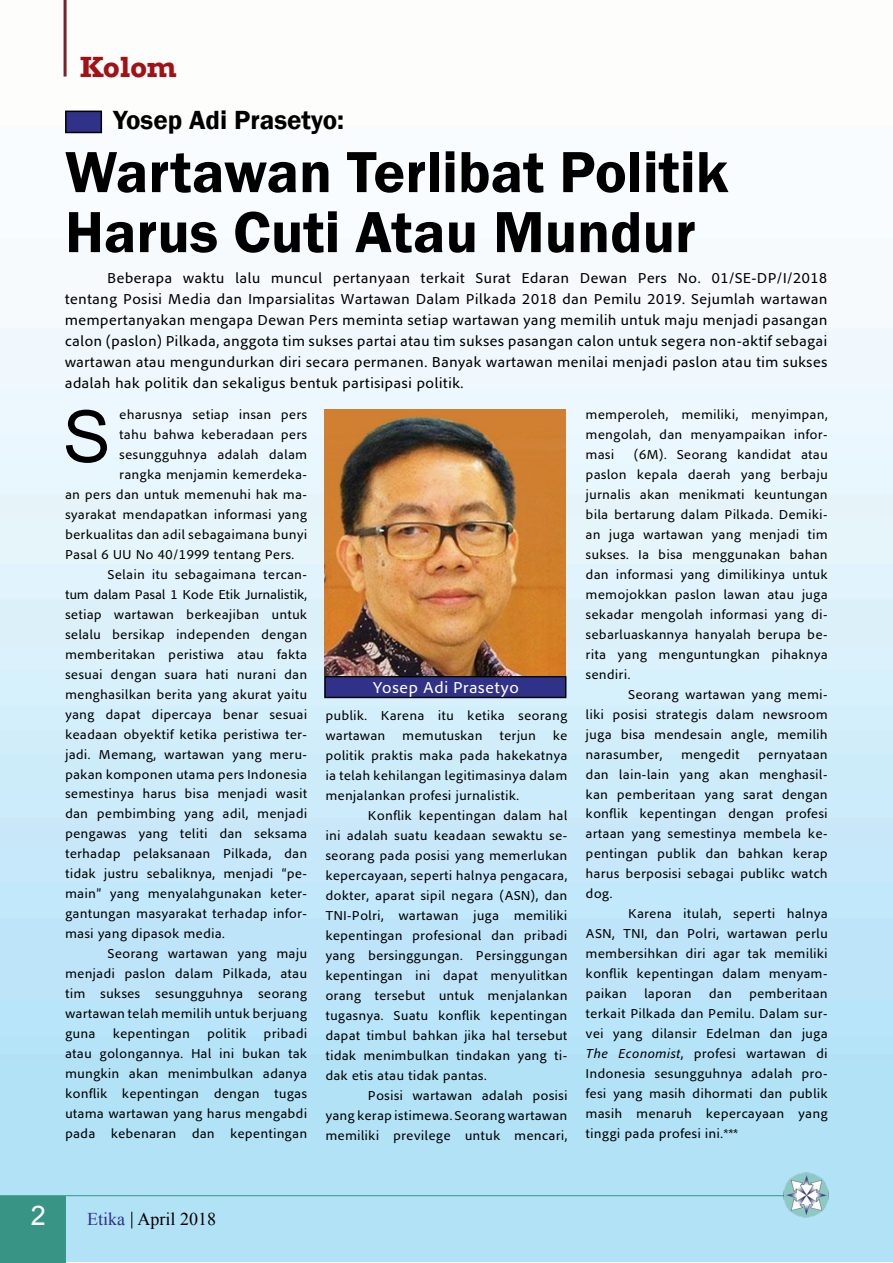
<style>
.page{position:relative;width:893px;height:1263px;background:#fff}
.page>*{position:absolute;margin:0;border:0;box-sizing:border-box;transform-origin:0 0}
.t1{font:72px "Arial";color:#000}
.t2{font:600 60px/60px "Franklin Gothic";color:#000}
.t3{font:700 30px "Rockwell";letter-spacing:-.01em;color:#a11116}
.t4{font:600 27px "Franklin Gothic";color:#000}
.t5{font:27px "Arial";color:#fff}
.t6{font:18px "Times New Roman";color:#000}
.t7{font:16.5px "Adobe Clean UI";color:#fff}
.t8{font:15px/21px "Adobe Clean UI";color:#000;text-align:justify}
.t9{font:13.5px/20px "Adobe Clean UI";color:#000;text-align:justify}
.t10{font:13.5px "Adobe Clean UI";letter-spacing:-.025em;color:#000}
.s1{font-style:italic}
.s2{color:#303188}
</style>
<div class="page">
<img style="left:0;top:0;width:893px;height:1262px">
<div style="left:0;top:1196px;width:66px;height:67px;background:#389586"></div>
<hr style="left:0;top:1195px;width:788px;height:1px;background:#389586">
<svg style="left:131px;top:1212px;width:1px;height:16px"></svg>
<img style="left:784px;top:1173px;width:46px;height:44px">
<hr style="left:64px;top:0;width:3px;height:77px;background:#7a2427">
<div style="left:66px;top:111px;width:35px;height:21px;background:#303188"></div>
<div style="left:65px;top:111px;width:37px;height:22px;border:2px solid #000"></div>
<div style="left:325px;top:677px;width:241px;height:20px;background:#303188"></div>
<div style="left:324px;top:676px;width:242px;height:22px;border:2px solid #000"></div>
<img style="left:325px;top:410px;width:241px;height:265px">
<h3 class="t3" style="left:80px;top:49px;width:98px">Kolom</h3>
<h3 class="t4" style="left:113px;top:104px;width:232px">Yosep Adi Prasetyo:</h3>
<h2 class="t2" style="left:65px;top:143px;width:665px">Wartawan Terlibat Politik<br>Harus Cuti Atau Mundur</h2>
<p class="t8" style="left:65px;top:267px;width:764px;text-indent:43px">Beberapa waktu lalu muncul pertanyaan terkait Surat Edaran Dewan Pers No. 01/SE-DP/I/2018 tentang Posisi Media dan Imparsialitas Wartawan Dalam Pilkada 2018 dan Pemilu 2019. Sejumlah wartawan mempertanyakan mengapa Dewan Pers meminta setiap wartawan yang memilih untuk maju menjadi pasangan calon (paslon) Pilkada, anggota tim sukses partai atau tim sukses pasangan calon untuk segera non-aktif sebagai wartawan atau mengundurkan diri secara permanen. Banyak wartawan menilai menjadi paslon atau tim sukses adalah hak politik dan sekaligus bentuk partisipasi politik.</p>
<p class="t9" style="left:119px;top:405px;width:190px">eharusnya setiap insan pers</p>
<p class="t9" style="left:119px;top:425px;width:190px">tahu bahwa keberadaan pers</p>
<p class="t9" style="left:119px;top:445px;width:190px">sesungguhnya adalah dalam</p>
<p class="t9" style="left:119px;top:464px;width:190px">rangka menjamin kemerdeka-</p>
<p class="t9" style="left:65px;top:484px;width:244px">an pers dan untuk memenuhi hak ma-</p>
<p class="t9" style="left:65px;top:504px;width:244px">syarakat mendapatkan informasi yang</p>
<p class="t9" style="left:65px;top:524px;width:244px">berkualitas dan adil sebagaimana bunyi</p>
<p class="t9" style="left:65px;top:544px;width:231px">Pasal 6 UU No 40/1999 tentang Pers.</p>
<p class="t9" style="left:108px;top:564px;width:201px">Selain itu sebagaimana tercan-</p>
<p class="t10" style="left:65px;top:586px;width:244px">tum dalam Pasal 1 Kode Etik Jurnalistik,</p>
<p class="t9" style="left:65px;top:604px;width:244px">setiap wartawan berkeajiban untuk</p>
<p class="t9" style="left:65px;top:624px;width:244px">selalu bersikap independen dengan</p>
<p class="t9" style="left:65px;top:644px;width:244px">memberitakan peristiwa atau fakta</p>
<p class="t9" style="left:65px;top:664px;width:244px">sesuai dengan suara hati nurani dan</p>
<p class="t9" style="left:65px;top:684px;width:244px">menghasilkan berita yang akurat yaitu</p>
<p class="t9" style="left:65px;top:704px;width:244px">yang dapat dipercaya benar sesuai</p>
<p class="t9" style="left:65px;top:724px;width:244px">keadaan obyektif ketika peristiwa ter-</p>
<p class="t9" style="left:65px;top:744px;width:244px">jadi. Memang, wartawan yang meru-</p>
<p class="t9" style="left:65px;top:764px;width:244px">pakan komponen utama pers Indonesia</p>
<p class="t9" style="left:65px;top:784px;width:244px">semestinya harus bisa menjadi wasit</p>
<p class="t9" style="left:65px;top:804px;width:244px">dan pembimbing yang adil, menjadi</p>
<p class="t9" style="left:65px;top:824px;width:244px">pengawas yang teliti dan seksama</p>
<p class="t9" style="left:65px;top:844px;width:244px">terhadap pelaksanaan Pilkada, dan</p>
<p class="t9" style="left:65px;top:864px;width:244px">tidak justru sebaliknya, menjadi “pe-</p>
<p class="t9" style="left:65px;top:883px;width:244px">main” yang menyalahgunakan keter-</p>
<p class="t9" style="left:65px;top:903px;width:244px">gantungan masyarakat terhadap infor-</p>
<p class="t9" style="left:65px;top:923px;width:162px">masi yang dipasok media.</p>
<p class="t9" style="left:108px;top:943px;width:201px">Seorang wartawan yang maju</p>
<p class="t9" style="left:65px;top:963px;width:244px">menjadi paslon dalam Pilkada, atau</p>
<p class="t9" style="left:65px;top:983px;width:244px">tim sukses sesungguhnya seorang</p>
<p class="t9" style="left:65px;top:1003px;width:244px">wartawan telah memilih untuk berjuang</p>
<p class="t9" style="left:65px;top:1023px;width:32px">guna</p>
<p class="t9" style="left:113px;top:1023px;width:79px">kepentingan</p>
<p class="t9" style="left:207px;top:1023px;width:41px">politik</p>
<h1 class="t1" style="left:63px;top:390px;width:50px">S</h1>
<p class="t9" style="left:65px;top:1023px;width:244px;text-indent:199px">pribadi atau golongannya. Hal ini bukan tak mungkin akan menimbulkan adanya konflik kepentingan dengan tugas utama wartawan yang harus mengabdi pada kebenaran dan kepentingan</p>
<p class="t7" style="left:373px;top:677px;width:148px">Yosep Adi Prasetyo</p>
<p class="t9" style="left:325px;top:706px;width:244px">publik. Karena itu ketika seorang wartawan memutuskan terjun ke politik praktis maka pada hakekatnya ia telah kehilangan legitimasinya dalam menjalankan profesi jurnalistik.</p>
<p class="t9" style="left:325px;top:805px;width:244px;text-indent:43px">Konflik kepentingan dalam hal ini adalah suatu keadaan sewaktu se&shy;seorang pada posisi yang memerlukan kepercayaan, seperti halnya pengacara, dokter, aparat sipil negara (ASN), dan TNI-Polri, wartawan juga memiliki kepentingan profesional dan pribadi yang bersinggungan. Persinggungan kepentingan ini dapat menyulitkan orang tersebut untuk menjalankan tugasnya. Suatu konflik kepentingan dapat timbul bahkan jika hal tersebut tidak menimbulkan tindakan yang ti&shy;dak etis atau tidak pantas.</p>
<p class="t9" style="left:325px;top:1085px;width:244px;text-indent:43px">Posisi wartawan adalah posisi yang kerap istimewa. Seorang wartawan memiliki previlege untuk mencari,</p>
<p class="t9" style="left:586px;top:405px;width:244px">memperoleh, memiliki, menyimpan, mengolah, dan menyampaikan infor&shy;masi</p>
<p class="t9" style="left:586px;top:445px;width:244px;text-indent:48px">(6M). Seorang kandidat atau paslon kepala daerah yang berbaju jurnalis akan menikmati keuntungan bila bertarung dalam Pilkada. Demiki&shy;an juga wartawan yang menjadi tim sukses. Ia bisa menggunakan bahan dan informasi yang dimilikinya untuk memojokkan paslon lawan atau juga sekadar mengolah informasi yang di&shy;sebarluaskannya hanyalah berupa be&shy;rita yang menguntungkan pihaknya sendiri.</p>
<p class="t9" style="left:586px;top:684px;width:244px;text-indent:43px">Seorang wartawan yang memi&shy;liki posisi strategis dalam newsroom juga bisa mendesain angle, memilih narasumber,</p>
<p class="t9" style="left:681px;top:744px;width:60px">mengedit</p>
<p class="t9" style="left:586px;top:744px;width:244px;text-indent:173px">pernyataan dan lain-lain yang akan menghasil&shy;kan pemberitaan yang sarat dengan konflik kepentingan dengan profesi artaan yang semestinya membela ke&shy;pentingan publik dan bahkan kerap harus berposisi sebagai publikc watch dog.</p>
<p class="t9" style="left:586px;top:903px;width:244px;text-indent:43px">Karena itulah, seperti halnya ASN, TNI, dan Polri, wartawan perlu membersihkan diri agar tak memiliki konflik kepentingan dalam menyam&shy;paikan</p>
<p class="t9" style="left:586px;top:983px;width:244px;text-indent:163px">pemberitaan terkait Pilkada dan Pemilu. Dalam sur&shy;vei yang dilansir Edelman dan juga <span class="s1">The Economist</span>, profesi wartawan di Indonesia sesungguhnya adalah pro&shy;fesi yang masih dihormati dan publik masih menaruh kepercayaan yang tinggi pada profesi ini.***</p>
<p class="t9" style="left:644px;top:983px;width:49px">laporan</p>
<p class="t9" style="left:709px;top:983px;width:25px">dan</p>
<h3 class="t5" style="left:31px;top:1198px;width:17px">2</h3>
<h3 class="t6" style="left:87px;top:1207px;width:130px"><span class="s2">Etika</span> April 2018</h3>
</div>
